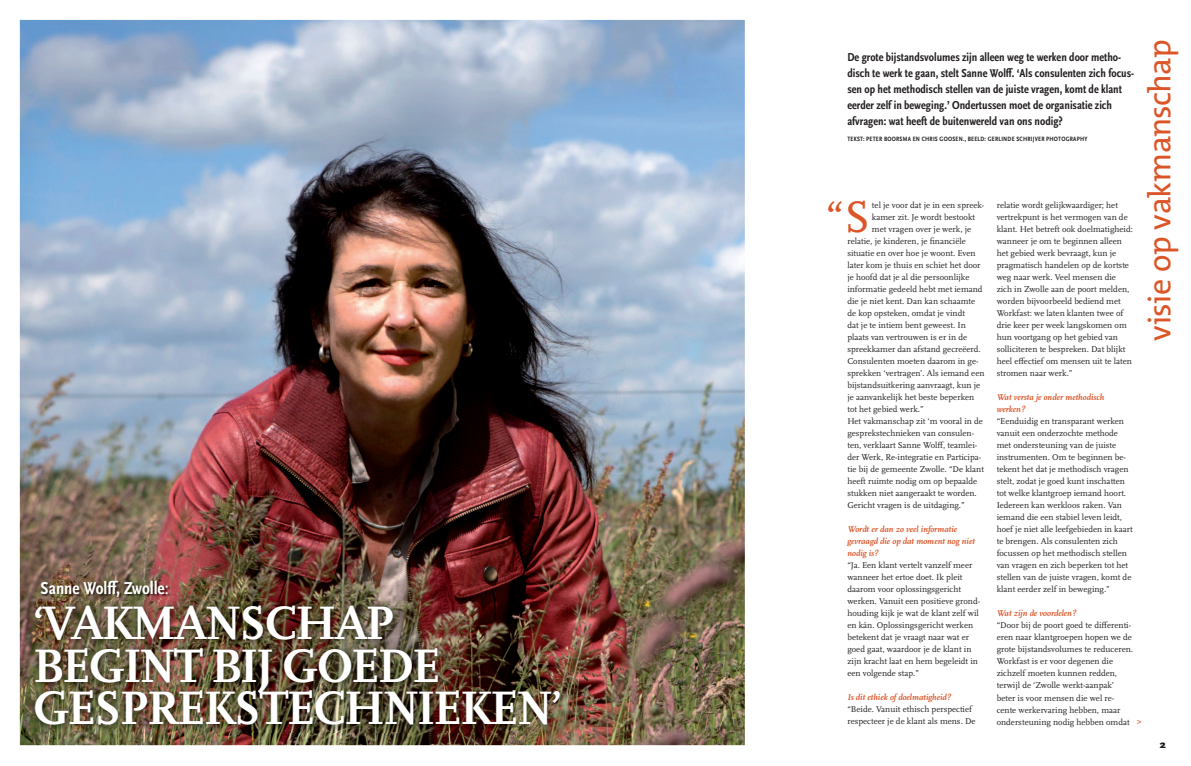
<style>
.page{position:relative;width:1191px;height:766px;background:#fff}
.page>*{position:absolute;margin:0;border:0;box-sizing:border-box;transform-origin:0 0}
.t1{font:700 49px/42.6px "Scala OT";letter-spacing:-.04em;color:#fff}
.t2{font:46px "Scala OT";color:#db5528}
.t3{font:32px "The Mix Os F";letter-spacing:-.02em;color:#db5528}
.t4{font:700 condensed 18px "Scala Sans OT";color:#fff}
.t5{font:700 condensed 12px/16px "Scala Sans OT";color:#231f20}
.t6{font:900 11px "Scala Sans OT";color:#231f20}
.t7{font:8.8px/12px "Scala OT";color:#231f20}
.t8{font:italic 700 8.8px/12px "Scala OT";color:#db5528}
.t9{font:700 8.8px "Scala OT";color:#db5528}
.t10{font:700 condensed 6.5px "Scala Sans OT";letter-spacing:.035em;color:#231f20}
.s1{font-weight:400}
</style>
<div class="page">
<img style="left:20px;top:20px;width:725px;height:725px">
<img style="left:31px;top:601px;width:536px;height:131px">
<img style="left:41px;top:580px;width:130px;height:19px">
<h3 class="t4" style="left:41px;top:578px;width:129px">Sanne Wolff, Zwolle<span class="s1">:</span></h3>
<h1 class="t1" style="left:33px;top:602px;width:531px">‘VAKMANSCHAP<br>BEGINT BIJ GOEDE<br>GESPREKSTECHNIEKEN’</h1>
<h3 class="t3" style="left:1139px;top:341px;width:303px;rotate:-90deg">visie op vakmanschap</h3>
<p class="t5" style="left:847px;top:49px;width:288px">De grote bijstandsvolumes zijn alleen weg te werken door metho&shy;disch te werk te gaan, stelt Sanne Wolff. ‘Als consulenten zich focus&shy;sen op het methodisch stellen van de juiste vragen, komt de klant eerder zelf in beweging.’ Ondertussen moet de organisatie zich afvragen: wat heeft de buitenwereld van ons nodig?</p>
<p class="t10" style="left:847px;top:135px;width:241px">TEKST: PETER BOORSMA EN CHRIS GOOSEN., BEELD: GERLINDE SCHRIJVER PHOTOGRAPHY</p>
<h2 class="t2" style="left:825px;top:192px;width:46px">“S</h2>
<p class="t7" style="left:872px;top:199px;width:114px">tel je voor dat je in een spreek-</p>
<p class="t7" style="left:872px;top:211px;width:105px">kamer zit. Je wordt bestookt</p>
<p class="t7" style="left:872px;top:223px;width:101px">met vragen over je werk, je</p>
<p class="t7" style="left:847px;top:235px;width:120px">relatie, je kinderen, je financiële</p>
<p class="t7" style="left:847px;top:247px;width:130px">situatie en over hoe je woont. Even</p>
<p class="t7" style="left:847px;top:259px;width:135px">later kom je thuis en schiet het door</p>
<p class="t7" style="left:847px;top:271px;width:124px">je hoofd dat je al die perso onlijke</p>
<p class="t7" style="left:847px;top:283px;width:137px">informatie gedeeld hebt met iemand</p>
<p class="t7" style="left:847px;top:295px;width:129px">die je niet kent. Dan kan schaamte</p>
<p class="t7" style="left:847px;top:307px;width:119px">de kop opsteken, omdat je vindt</p>
<p class="t7" style="left:847px;top:319px;width:120px">dat je te intiem bent geweest. In</p>
<p class="t7" style="left:847px;top:331px;width:121px">plaats van vertrouwen is er in de</p>
<p class="t7" style="left:847px;top:343px;width:135px">spreekkamer dan afstand gecreëerd.</p>
<p class="t7" style="left:847px;top:355px;width:133px">Consulenten moeten daarom in ge-</p>
<p class="t7" style="left:847px;top:367px;width:139px">sprekken ‘vertragen’. Als iemand een</p>
<p class="t7" style="left:847px;top:379px;width:134px">bijstandsuitkering aanvraagt, kun je</p>
<p class="t7" style="left:847px;top:391px;width:128px">je aanvankelijk het beste beperken</p>
<p class="t7" style="left:847px;top:403px;width:78px">tot het gebied werk.”</p>
<p class="t7" style="left:847px;top:415px;width:137px">Het vakmanschap zit ‘m vooral in de</p>
<p class="t7" style="left:847px;top:427px;width:128px">gesprekstechnieken van consulen-</p>
<p class="t7" style="left:847px;top:439px;width:131px">ten, verklaart Sanne Wolff, teamlei-</p>
<p class="t7" style="left:847px;top:451px;width:135px">der Werk, Re-integratie en Participa-</p>
<p class="t7" style="left:847px;top:463px;width:138px">tie bij de gemeente Zwolle. “De klant</p>
<p class="t7" style="left:847px;top:475px;width:131px">heeft ruimte nodig om op bepaalde</p>
<p class="t7" style="left:847px;top:487px;width:131px">stukken niet aangeraakt te worden.</p>
<p class="t7" style="left:847px;top:499px;width:119px">Gericht vragen is de uitdaging.”</p>
<p class="t8" style="left:847px;top:523px;width:129px">Wordt er dan zo veel informatie gevraagd die op dat moment nog niet nodig is?</p>
<p class="t7" style="left:847px;top:559px;width:134px">“Ja. Een klant vertelt vanzelf meer wanneer het ertoe doet. Ik pleit daarom voor oplossingsgericht werken. Vanuit een positieve grond&shy;houding kijk je wat de klant zelf wil en kán. Oplossingsgericht werken betekent dat je vraagt naar wat er goed gaat, waardoor je de klant in zijn kracht laat en hem begeleidt in een volgende stap.”</p>
<p class="t8" style="left:847px;top:691px;width:105px">Is dit ethiek of doelmatigheid?</p>
<p class="t7" style="left:847px;top:703px;width:130px">“Beide. Vanuit ethisch perspectief respecteer je de klant als mens. De</p>
<p class="t7" style="left:996px;top:199px;width:138px">relatie wordt gelijkwaardiger; het vertrekpunt is het vermogen van de klant. Het betreft ook doelmatigheid: wanneer je om te beginnen alleen het gebied werk bevraagt, kun je pragmatisch handelen op de kortste weg naar werk. Veel mensen die zich in Zwolle aan de poort melden, worden bijvoorbeeld bediend met Workfast: we laten klanten twee of drie keer per week langskomen om hun voortgang op het gebied van solliciteren te bespreken. Dat blijkt heel effectief om mensen uit te laten stromen naar werk.”</p>
<p class="t8" style="left:996px;top:391px;width:109px">Wat versta je onder methodisch werken?</p>
<p class="t7" style="left:996px;top:415px;width:137px">“Eenduidig en transparant werken vanuit een onderzochte methode met ondersteuning van de juiste instrumenten. Om te beginnen be&shy;tekent het dat je methodisch vragen stelt, zodat je goed kunt inschatten tot welke klantgroep iemand hoort.<br>Iedereen kan werkloos raken. Van iemand die een stabiel leven leidt, hoef je niet alle leefgebieden in kaart te brengen. Als consulenten zich focussen op het methodisch stellen van vragen en zich beperken tot het stellen van de juiste vragen, komt de klant eerder zelf in beweging.”</p>
<p class="t8" style="left:996px;top:607px;width:81px">Wat zijn de voordelen?</p>
<p class="t7" style="left:996px;top:619px;width:138px">“Door bij de poort goed te differenti&shy;eren naar klantgroepen hopen we de grote bijstandsvolumes te reduceren.<br>Workfast is er voor degenen die zichzelf moeten kunnen redden, terwijl de ‘Zwolle werkt-aanpak’ beter is voor mensen die wel re&shy;cente werkervaring hebben, maar ondersteuning nodig hebben omdat</p>
<p class="t9" style="left:1136px;top:716px;width:6px">&gt;</p>
<p class="t6" style="left:1159px;top:738px;width:8px">2</p>
</div>
